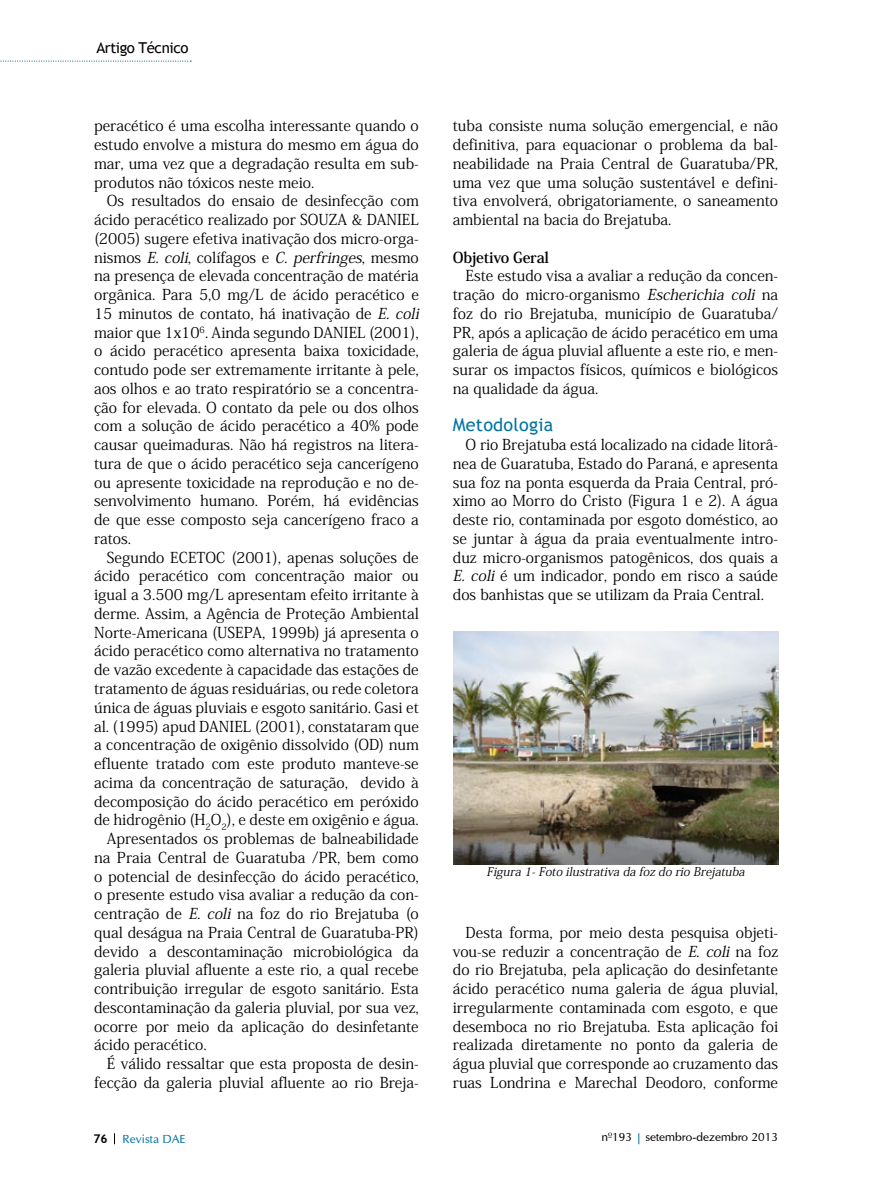
<style>
.page{position:relative;width:893px;height:1191px;background:#fff}
.page>*{position:absolute;margin:0;border:0;box-sizing:border-box;transform-origin:0 0}
.t1{font:18px "Trebuchet MS";letter-spacing:.015em;color:#0074a2}
.t2{font:15px/18.8px "Koz Min Pro";color:#000;text-align:justify}
.t3{font:15px "Trebuchet MS";letter-spacing:-.025em;color:#000}
.t4{font:700 15px "Koz Min Pro";letter-spacing:-.015em;color:#000}
.t5{font:italic 12px "Koz Min Pro";color:#000}
.t6{font:12px "Optima";color:#000}
.t7{font:12px "Optima";color:#0074a2}
.t8{font:700 12px "Trebuchet MS";color:#000}
.s1{font-style:italic}
</style>
<div class="page">
<svg style="left:0;top:61px;width:191px;height:1px"></svg>
<img style="left:453px;top:631px;width:325px;height:233px">
<p class="t3" style="left:96px;top:39px;width:94px">Artigo Técnico</p>
<p class="t2" style="left:94px;top:116px;width:326px">peracético é uma escolha interessante quando o estudo envolve a mistura do mesmo em água do mar, uma vez que a degradação resulta em sub&shy;produtos não tóxicos neste meio.</p>
<p class="t2" style="left:94px;top:191px;width:330px;text-align:left;text-indent:13px">Os resultados do ensaio de desinfecção com ácido peracético realizado por SOUZA &amp; DANIEL (2005) sugere efetiva inativação dos micro-orga&shy;nismos <span class="s1">E. coli</span>, colífagos e <span class="s1">C. perfringes</span>, mesmo na presença de elevada concentração de matéria orgânica. Para 5,0 mg/L de ácido peracético e 15 minutos de contato, há inativação de <span class="s1">E. coli </span>maior que 1x10<sup>6</sup>. Ainda segundo DANIEL (2001), o ácido peracético apresenta baixa toxicidade, contudo pode ser extremamente irritante à pele, aos olhos e ao trato respiratório se a concentra&shy;ção for elevada. O contato da pele ou dos olhos com a solução de ácido peracético a 40% pode causar queimaduras. Não há registros na litera&shy;tura de que o ácido peracético seja cancerígeno ou apresente toxicidade na reprodução e no de&shy;senvolvimento humano. Porém, há evidências de que esse composto seja cancerígeno fraco a ratos.</p>
<p class="t2" style="left:107px;top:547px;width:313px">Segundo ECETOC (2001), apenas soluções de</p>
<p class="t2" style="left:94px;top:566px;width:326px">ácido peracético com concentração maior ou</p>
<p class="t2" style="left:94px;top:585px;width:326px">igual a 3.500 mg/L apresentam efeito irritante à</p>
<p class="t2" style="left:94px;top:603px;width:326px">derme. Assim, a Agência de Proteção Ambiental</p>
<p class="t2" style="left:94px;top:622px;width:326px">Norte-Americana (USEPA, 1999b) já apresenta o</p>
<p class="t2" style="left:94px;top:641px;width:326px">ácido peracético como alternativa no tratamento</p>
<p class="t2" style="left:94px;top:660px;width:326px">de vazão excedente à capacidade das estações de</p>
<p class="t2" style="left:94px;top:678px;width:326px">tratamento de águas residuárias, ou rede coletora</p>
<p class="t2" style="left:94px;top:697px;width:326px">única de águas pluviais e esgoto sanitário. Gasi et</p>
<p class="t2" style="left:94px;top:716px;width:326px">al. (1995) apud DANIEL (2001), constataram que</p>
<p class="t2" style="left:94px;top:735px;width:326px">a concentração de oxigênio dissolvido (OD) num</p>
<p class="t2" style="left:94px;top:753px;width:326px">efluente tratado com este produto manteve-se</p>
<p class="t2" style="left:94px;top:772px;width:326px">acima da concentração de saturação, devido à</p>
<p class="t2" style="left:94px;top:791px;width:326px">decomposição do ácido peracético em peróxido</p>
<p class="t2" style="left:94px;top:810px;width:326px">de hidrogênio (H<sub>2</sub>O<sub>2</sub>), e deste em oxigênio e água.</p>
<p class="t2" style="left:107px;top:828px;width:313px">Apresentados os problemas de balneabilidade</p>
<p class="t2" style="left:94px;top:847px;width:326px">na Praia Central de Guaratuba /PR, bem como</p>
<p class="t2" style="left:94px;top:866px;width:326px">o potencial de desinfecção do ácido peracético,</p>
<p class="t2" style="left:94px;top:885px;width:326px">o presente estudo visa avaliar a redução da con-</p>
<p class="t2" style="left:94px;top:903px;width:326px">centração de <span class="s1">E. coli</span> na foz do rio Brejatuba (o</p>
<p class="t2" style="left:94px;top:922px;width:326px">qual deságua na Praia Central de Guaratuba-PR)</p>
<p class="t2" style="left:94px;top:941px;width:326px">devido a descontaminação microbiológica da</p>
<p class="t2" style="left:94px;top:960px;width:326px">galeria pluvial afluente a este rio, a qual recebe</p>
<p class="t2" style="left:94px;top:978px;width:326px">contribuição irregular de esgoto sanitário. Esta</p>
<p class="t2" style="left:94px;top:997px;width:326px">descontaminação da galeria pluvial, por sua vez,</p>
<p class="t2" style="left:94px;top:1016px;width:326px">ocorre por meio da aplicação do desinfetante</p>
<p class="t2" style="left:94px;top:1035px;width:114px">ácido peracético.</p>
<p class="t2" style="left:107px;top:1053px;width:314px">É válido ressaltar que esta proposta de desin-</p>
<p class="t2" style="left:94px;top:1072px;width:326px">fecção da galeria pluvial afluente ao rio Breja-</p>
<p class="t2" style="left:453px;top:116px;width:327px">tuba consiste numa solução emergencial, e não definitiva, para equacionar o problema da bal&shy;neabilidade na Praia Central de Guaratuba/PR, uma vez que uma solução sustentável e defini&shy;tiva envolverá, obrigatoriamente, o saneamento ambiental na bacia do Brejatuba.</p>
<p class="t4" style="left:453px;top:246px;width:98px">Objetivo Geral</p>
<p class="t2" style="left:453px;top:266px;width:327px;text-indent:13px">Este estudo visa a avaliar a redução da concen&shy;tração do micro-organismo <span class="s1">Escherichia coli</span> na foz do rio Brejatuba, município de Guaratuba/ PR, após a aplicação de ácido peracético em uma galeria de água pluvial afluente a este rio, e men&shy;surar os impactos físicos, químicos e biológicos na qualidade da água.</p>
<p class="t1" style="left:453px;top:414px;width:102px">Metodologia</p>
<p class="t2" style="left:453px;top:435px;width:327px;text-indent:13px">O rio Brejatuba está localizado na cidade litorâ&shy;nea de Guaratuba, Estado do Paraná, e apresenta sua foz na ponta esquerda da Praia Central, pró&shy;ximo ao Morro do Cristo (Figura 1 e 2). A água deste rio, contaminada por esgoto doméstico, ao se juntar à água da praia eventualmente intro&shy;duz micro-organismos patogênicos, dos quais a <span class="s1">E. coli</span> é um indicador, pondo em risco a saúde dos banhistas que se utilizam da Praia Central.</p>
<p class="t5" style="left:487px;top:862px;width:263px">Figura 1-Foto ilustrativa da fozdo rio Brej atuba</p>
<p class="t2" style="left:453px;top:922px;width:327px;text-indent:13px">Desta forma, por meio desta pesquisa objeti&shy;vou-se reduzir a concentração de <span class="s1">E. coli</span> na foz do rio Brejatuba, pela aplicação do desinfetante ácido peracético numa galeria de água pluvial, irregularmente contaminada com esgoto, e que desemboca no rio Brejatuba. Esta aplicação foi realizada diretamente no ponto da galeria de água pluvial que corresponde ao cruzamento das ruas Londrina e Marechal Deodoro, conforme</p>
<p class="t8" style="left:94px;top:1131px;width:16px">76</p>
<p class="t7" style="left:123px;top:1131px;width:64px">Revista DAE</p>
<p class="t6" style="left:601px;top:1129px;width:178px">nº193 setembro-dezembro 2013</p>
</div>
